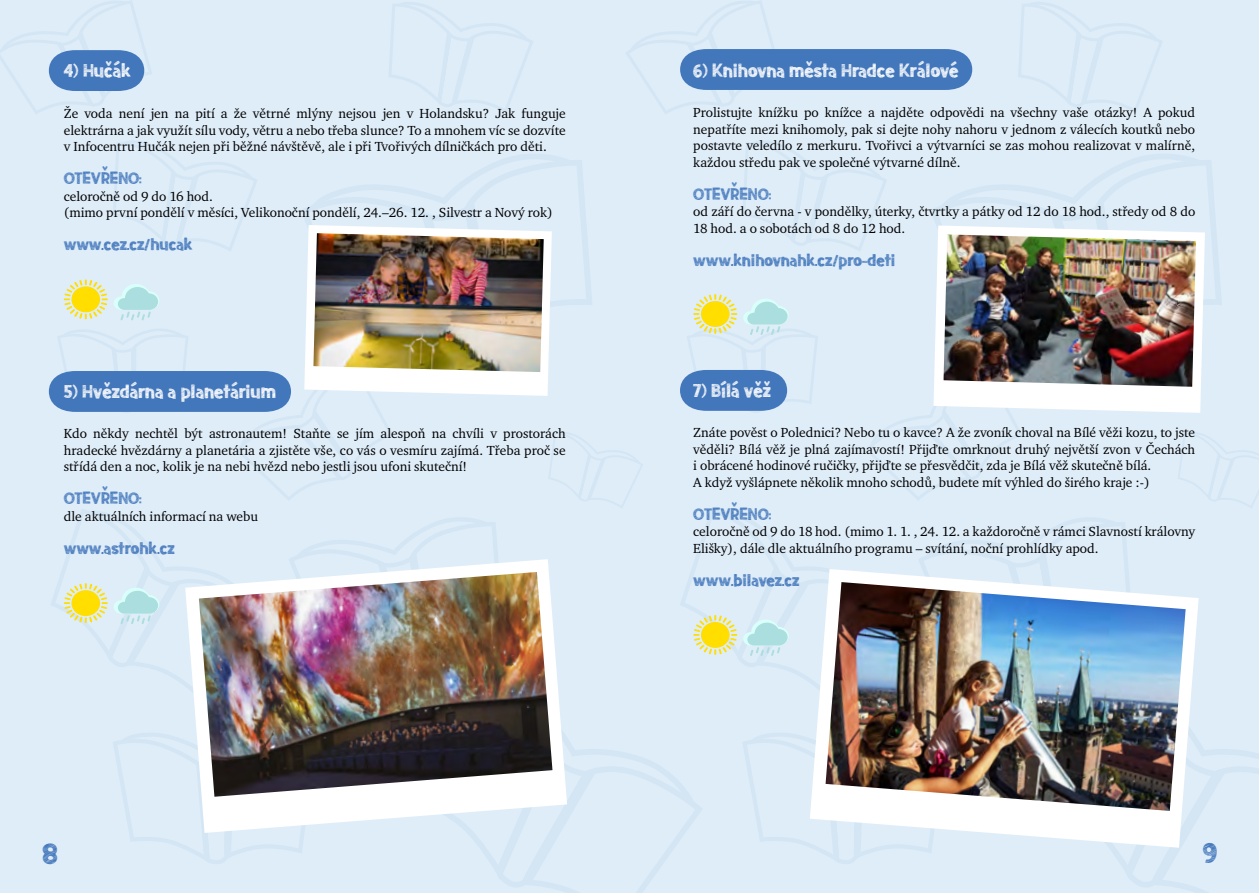
<style>
.page{position:relative;width:1259px;height:893px;background:#fff}
.page>*{position:absolute;margin:0;border:0;box-sizing:border-box;transform-origin:0 0}
.Otevřeno_a_webovky{font:45px "meatloafsketched";color:#4377bb}
.Podnadpis{font:28.5px "meatloafsketched";color:#fff}
.Otevřeno_a_webovky-2{font:25.5px "meatloafsketched";color:#4377bb}
.Text{font:13.5px/16.5px "Charter Itc TOT";color:#000;text-align:justify}
</style>
<div class="page">
<div style="left:0;top:0;width:651px;height:893px;background:#dfedf9"></div>
<div style="left:608px;top:0;width:651px;height:893px;background:#dfedf9"></div>
<svg style="left:389px;top:2px;width:144px;height:110px"></svg>
<svg style="left:1018px;top:2px;width:144px;height:110px"></svg>
<svg style="left:626px;top:1px;width:346px;height:113px"></svg>
<svg style="left:0;top:1px;width:152px;height:113px"></svg>
<img style="left:49px;top:141px;width:1210px;height:752px">
<p class="Podnadpis" style="left:64px;top:56px;width:69px">4) Hučák</p>
<p class="Text" style="left:64px;top:105px;width:503px">Že voda není jen na pití a že větrné mlýny nejsou jen v Holandsku? Jak funguje elektrárna a jak využít sílu vody, větru a nebo třeba slunce? To a mnohem víc se dozvíte v Infocentru Hučák nejen při běžné návštěvě, ale i při Tvořivých dílničkách pro děti.</p>
<p class="Otevřeno_a_webovky-2" style="left:64px;top:166px;width:79px">OTEVŘENO:</p>
<p class="Text" style="left:64px;top:188px;width:151px">celoročně od 9 do 16 hod.</p>
<p class="Text" style="left:64px;top:204px;width:490px">(mimo první pondělí v měsíci, Velikonoční pondělí, 24.–26. 12. , Silvestr a Nový rok)</p>
<p class="Otevřeno_a_webovky-2" style="left:64px;top:232px;width:130px">www.cez.cz/hucak</p>
<p class="Podnadpis" style="left:64px;top:378px;width:214px">5) Hvězdárna a planetárium</p>
<p class="Text" style="left:64px;top:425px;width:503px">Kdo někdy nechtěl být astronautem! Staňte se jím alespoň na chvíli v prostorách hradecké hvězdárny a planetária a zjistěte vše, co vás o vesmíru zajímá. Třeba proč se střídá den a noc, kolik je na nebi hvězd nebo jestli jsou ufoni skuteční!</p>
<p class="Otevřeno_a_webovky-2" style="left:64px;top:486px;width:79px">OTEVŘENO:</p>
<p class="Text" style="left:64px;top:508px;width:196px">dle aktuálních informací na webu</p>
<p class="Otevřeno_a_webovky-2" style="left:64px;top:535px;width:112px">www.astrohk.cz</p>
<p class="Podnadpis" style="left:693px;top:56px;width:267px">6) Knihovna města Hradce Králové</p>
<p class="Text" style="left:693px;top:104px;width:503px">Prolistujte knížku po knížce a najděte odpovědi na všechny vaše otázky! A pokud nepatříte mezi knihomoly, pak si dejte nohy nahoru v jednom z válecích koutků nebo postavte veledílo z merkuru. Tvořivci a výtvarníci se zas mohou realizovat v malírně, každou středu pak ve společné výtvarné dílně.</p>
<p class="Otevřeno_a_webovky-2" style="left:693px;top:181px;width:79px">OTEVŘENO:</p>
<p class="Text" style="left:693px;top:203px;width:503px">od září do června - v pondělky, úterky, čtvrtky a pátky od 12 do 18 hod., středy od 8 do<br>18 hod. a o sobotách od 8 do 12 hod.</p>
<p class="Otevřeno_a_webovky-2" style="left:693px;top:247px;width:204px">www.knihovnahk.cz/pro-deti</p>
<p class="Podnadpis" style="left:693px;top:377px;width:79px">7) Bílá věž</p>
<p class="Text" style="left:693px;top:424px;width:503px">Znáte pověst o Polednici? Nebo tu o kavce? A že zvoník choval na Bílé věži kozu, to jste věděli? Bílá věž je plná zajímavostí! Přijďte omrknout druhý největší zvon v Čechách i obrácené hodinové ručičky, přijďte se přesvědčit, zda je Bílá věž skutečně bílá.</p>
<p class="Text" style="left:693px;top:474px;width:458px">A když vyšlápnete několik mnoho schodů, budete mít výhled do širého kraje :-)</p>
<p class="Otevřeno_a_webovky-2" style="left:693px;top:501px;width:79px">OTEVŘENO:</p>
<p class="Text" style="left:693px;top:523px;width:503px">celoročně od 9 do 18 hod. (mimo 1. 1. , 24. 12. a každoročně v rámci Slavností královny<br>Elišky), dále dle aktuálního programu – svítání, noční prohlídky apod.</p>
<p class="Otevřeno_a_webovky-2" style="left:693px;top:567px;width:107px">www.bilavez.cz</p>
<p class="Otevřeno_a_webovky" style="left:43px;top:831px;width:17px">8</p>
<p class="Otevřeno_a_webovky" style="left:1202px;top:830px;width:16px">9</p>
</div>
